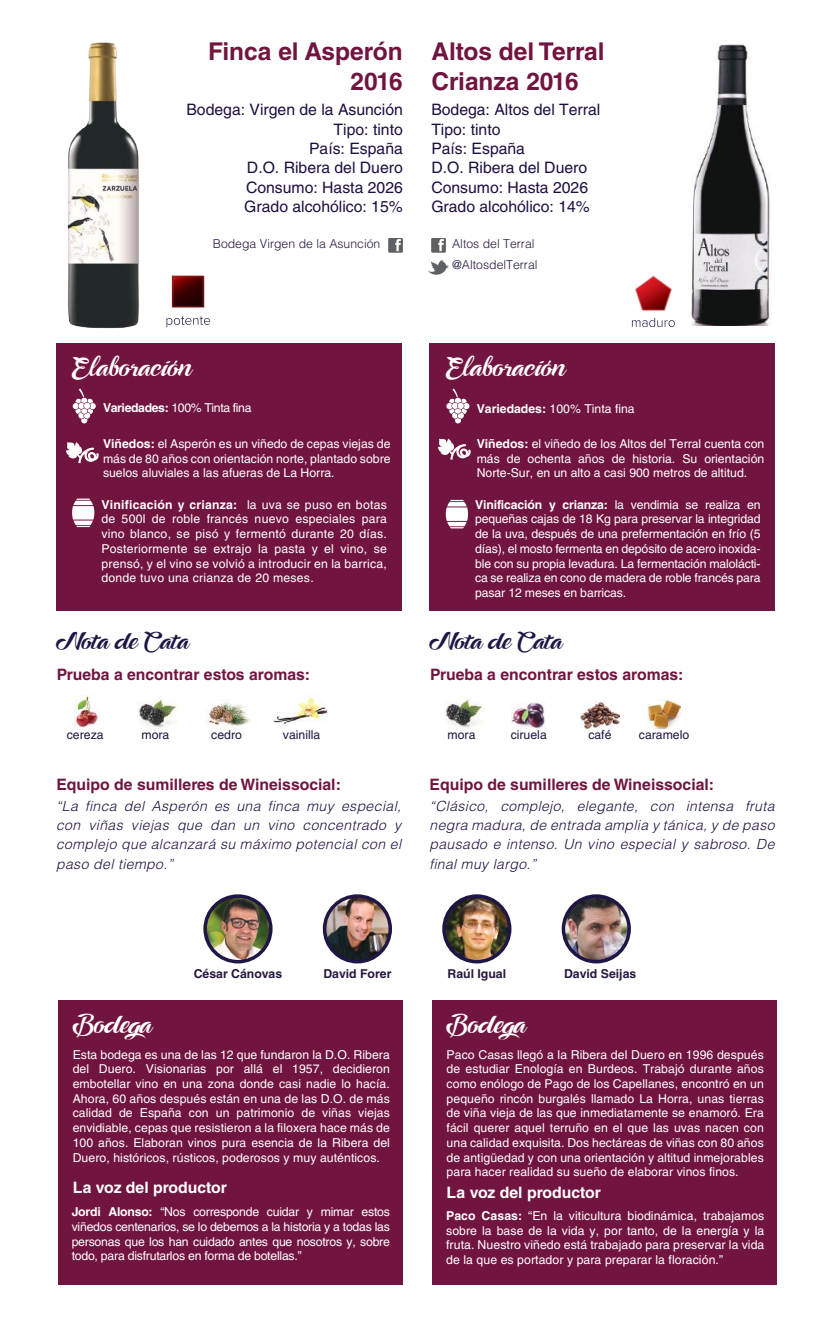
<style>
.page{position:relative;width:834px;height:1330px;background:#fff}
.page>*{position:absolute;margin:0;border:0;box-sizing:border-box;transform-origin:0 0}
.t1{font:700 24.5px/29.4px "Helvetica LT Std";color:#711540}
.t2{font:22.75px "Ampera";color:#fff}
.t3{font:21px "Ampera";color:#201645}
.t4{font:15.75px/19.2px "Helvetica LT Std";color:#1e0f41}
.t5{font:700 15.75px "Helvetica LT Std";color:#711540}
.t6{font:700 15.75px "Helvetica LT Std";color:#fff}
.t7{font:italic 300 14px/19.2px "Helvetica LT Std";letter-spacing:.025em;color:#1e0e40;text-align:justify}
.t8{font:12.25px/14.7px "Helvetica LT Std";color:#fff;text-align:justify}
.t9{font:300 12.25px/21px "Helvetica LT Std";color:#271740}
.t10{font:12.25px "Helvetica LT Std";color:#201645}
.t11{font:700 12.25px "Helvetica LT Std";color:#271740}
.t12{font:12.25px "Helvetica LT Std";letter-spacing:-.03em;color:#fff}
.s1{font-weight:700}
</style>
<div class="page">
<img style="left:273px;top:696px;width:55px;height:31px">
<img style="left:75px;top:695px;width:23px;height:32px">
<img style="left:511px;top:702px;width:34px;height:26px">
<img style="left:205px;top:896px;width:65px;height:65px">
<div style="left:203px;top:894px;width:69px;height:69px;border:4px solid #201645;border-radius:50%"></div>
<img style="left:324px;top:896px;width:66px;height:65px;border-radius:33px">
<div style="left:323px;top:894px;width:69px;height:69px;border:4px solid #201645;border-radius:50%"></div>
<img style="left:444px;top:896px;width:65px;height:65px;border-radius:33px">
<div style="left:442px;top:894px;width:69px;height:69px;border:4px solid #201645;border-radius:50%"></div>
<img style="left:563px;top:896px;width:66px;height:65px;border-radius:33px">
<div style="left:561px;top:894px;width:69px;height:69px;border:4px solid #201645;border-radius:50%"></div>
<img style="left:388px;top:238px;width:14px;height:15px">
<img style="left:431px;top:238px;width:15px;height:15px">
<img style="left:428px;top:260px;width:21px;height:15px">
<img style="left:67px;top:42px;width:72px;height:287px">
<img style="left:691px;top:44px;width:81px;height:281px">
<svg style="left:631px;top:318px;width:43px;height:9px"></svg>
<svg style="left:634px;top:275px;width:38px;height:36px"></svg>
<svg style="left:166px;top:316px;width:44px;height:11px"></svg>
<svg style="left:172px;top:275px;width:33px;height:33px"></svg>
<div style="left:56px;top:344px;width:346px;height:267px;background:#711540"></div>
<div style="left:429px;top:344px;width:345px;height:267px;background:#711540"></div>
<svg style="left:72px;top:498px;width:22px;height:29px"></svg>
<svg style="left:72px;top:388px;width:24px;height:36px"></svg>
<svg style="left:66px;top:442px;width:33px;height:21px"></svg>
<svg style="left:445px;top:500px;width:23px;height:28px"></svg>
<svg style="left:446px;top:388px;width:23px;height:36px"></svg>
<svg style="left:437px;top:438px;width:34px;height:22px"></svg>
<div style="left:58px;top:999px;width:344px;height:285px;background:#711540"></div>
<div style="left:432px;top:999px;width:344px;height:285px;background:#711540"></div>
<img style="left:444px;top:698px;width:41px;height:30px">
<img style="left:137px;top:698px;width:41px;height:30px">
<img style="left:206px;top:699px;width:45px;height:29px">
<img style="left:580px;top:701px;width:39px;height:27px">
<img style="left:647px;top:699px;width:33px;height:29px">
<h1 class="t1" style="left:208px;top:37px;width:196px;text-align:right">Finca el Asperón<br>2016</h1>
<p class="t4" style="left:186px;top:100px;width:218px;text-align:right">Bodega: Virgen de la Asunción<br>Tipo: tinto<br>País: España<br>D.O. Ribera del Duero<br>Consumo: Hasta 2026<br>Grado alcohólico: 15%</p>
<p class="t9" style="left:213px;top:233px;width:169px">Bodega Virgen de la Asunción</p>
<h1 class="t1" style="left:431px;top:37px;width:175px">Altos del Terral<br>Crianza 2016</h1>
<p class="t4" style="left:431px;top:100px;width:170px">Bodega: Altos del Terral<br>Tipo: tinto<br>País: España<br>D.O. Ribera del Duero<br>Consumo: Hasta 2026<br>Grado alcohólico: 14%</p>
<p class="t9" style="left:452px;top:233px;width:87px">Altos del Terral @AltosdelTerral</p>
<h2 class="t2" style="left:72px;top:349px;width:122px">Elaboración</h2>
<h2 class="t2" style="left:446px;top:349px;width:122px">Elaboración</h2>
<p class="t12" style="left:103px;top:401px;width:150px"><span class="s1">Variedades:</span> 100% Tinta fina</p>
<p class="t8" style="left:476px;top:401px;width:159px"><span class="s1">Variedades:</span> 100% Tinta fina</p>
<p class="t8" style="left:103px;top:436px;width:289px"><span class="s1">Viñedos:</span> el Asperón es un viñedo de cepas viejas de más de 80 años con orientación norte, plantado sobre suelos aluviales a las afueras de La Horra.</p>
<p class="t8" style="left:476px;top:436px;width:289px"><span class="s1">Viñedos:</span> el viñedo de los Altos del Terral cuenta con más de ochenta años de historia. Su orientación Norte-Sur, en un alto a casi 900 metros de altitud.</p>
<p class="t8" style="left:101px;top:497px;width:287px"><span class="s1">Vinificación y crianza:</span> la uva se puso en botas de 500l de roble francés nuevo especiales para vino blanco, se pisó y fermentó durante 20 días.<br>Posteriormente se extrajo la pasta y el vino, se prensó, y el vino se volvió a introducir en la barrica, donde tuvo una crianza de 20 meses.</p>
<p class="t8" style="left:475px;top:497px;width:287px"><span class="s1">Vinificación y crianza:</span> la vendimia se realiza en pequeñas cajas de 18 Kg para preservar la integridad de la uva, después de una prefermentación en frío (5 días), el mosto fermenta en depósito de acero inoxida&shy;ble con su propia levadura. La fermentación malolácti&shy;ca se realiza en cono de madera de roble francés para pasar 12 meses en barricas.</p>
<h3 class="t3" style="left:57px;top:625px;width:134px">Nota de Cata</h3>
<h3 class="t3" style="left:430px;top:625px;width:134px">Nota de Cata</h3>
<p class="t5" style="left:57px;top:664px;width:255px">Prueba a encontrar estos aromas:</p>
<p class="t5" style="left:430px;top:664px;width:255px">Prueba a encontrar estos aromas:</p>
<p class="t10" style="left:67px;top:728px;width:38px">cereza</p>
<p class="t10" style="left:141px;top:728px;width:29px">mora</p>
<p class="t10" style="left:211px;top:728px;width:32px">cedro</p>
<p class="t10" style="left:283px;top:728px;width:39px">vainilla</p>
<p class="t10" style="left:447px;top:728px;width:29px">mora</p>
<p class="t10" style="left:510px;top:728px;width:38px">ciruela</p>
<p class="t10" style="left:588px;top:728px;width:25px">café</p>
<p class="t10" style="left:638px;top:728px;width:52px">caramelo</p>
<p class="t5" style="left:56px;top:775px;width:286px">Equipo de sumilleres de Wineissocial:</p>
<p class="t5" style="left:429px;top:775px;width:286px">Equipo de sumilleres de Wineissocial:</p>
<p class="t7" style="left:56px;top:796px;width:346px">“La finca del Asperón es una finca muy especial, con viñas viejas que dan un vino concentrado y complejo que alcanzará su máximo potencial con el paso del tiempo.”</p>
<p class="t7" style="left:429px;top:796px;width:346px">“Clásico, complejo, elegante, con intensa fruta negra madura, de entrada amplia y tánica, y de paso pausado e intenso. Un vino especial y sabroso. De final muy largo.”</p>
<h2 class="t2" style="left:72px;top:1006px;width:82px">Bodega</h2>
<p class="t11" style="left:194px;top:966px;width:90px">César Cánovas</p>
<p class="t11" style="left:323px;top:966px;width:70px">David Forer</p>
<p class="t11" style="left:447px;top:966px;width:60px">Raúl Igual</p>
<p class="t11" style="left:564px;top:966px;width:74px">David Seijas</p>
<h2 class="t2" style="left:445px;top:1006px;width:82px">Bodega</h2>
<p class="t8" style="left:73px;top:1047px;width:319px">Esta bodega es una de las 12 que fundaron la D.O. Ribera del Duero. Visionarias por allá el 1957, decidieron embotellar vino en una zona donde casi nadie lo hacía.<br>Ahora, 60 años después están en una de las D.O. de más calidad de España con un patrimonio de viñas viejas envidiable, cepas que resistieron a la filoxera hace más de 100 años. Elaboran vinos pura esencia de la Ribera del Duero, históricos, rústicos, poderosos y muy auténticos.</p>
<p class="t6" style="left:73px;top:1178px;width:156px">La voz del productor</p>
<p class="t8" style="left:72px;top:1204px;width:319px"><span class="s1">Jordi Alonso:</span> “Nos corresponde cuidar y mimar estos viñedos centenarios, se lo debemos a la historia y a todas las personas que los han cuidado antes que nosotros y, sobre todo, para disfrutarlos en forma de botellas.”</p>
<p class="t8" style="left:446px;top:1047px;width:319px">Paco Casas llegó a la Ribera del Duero en 1996 después de estudiar Enología en Burdeos. Trabajó durante años como enólogo de Pago de los Capellanes, encontró en un pequeño rincón burgalés llamado La Horra, unas tierras de viña vieja de las que inmediatamente se enamoró. Era fácil querer aquel terruño en el que las uvas nacen con una calidad exquisita. Dos hectáreas de viñas con 80 años de antigüedad y con una orientación y altitud inmejorables para hacer realidad su sueño de elaborar vinos finos.</p>
<p class="t8" style="left:446px;top:1208px;width:320px"><span class="s1">Paco Casas:</span> “En la viticultura biodinámica, trabajamos sobre la base de la vida y, por tanto, de la energía y la fruta. Nuestro viñedo está trabajado para preservar la vida de la que es portador y para preparar la floración.”</p>
<p class="t6" style="left:446px;top:1182px;width:156px">La voz del productor</p>
</div>
